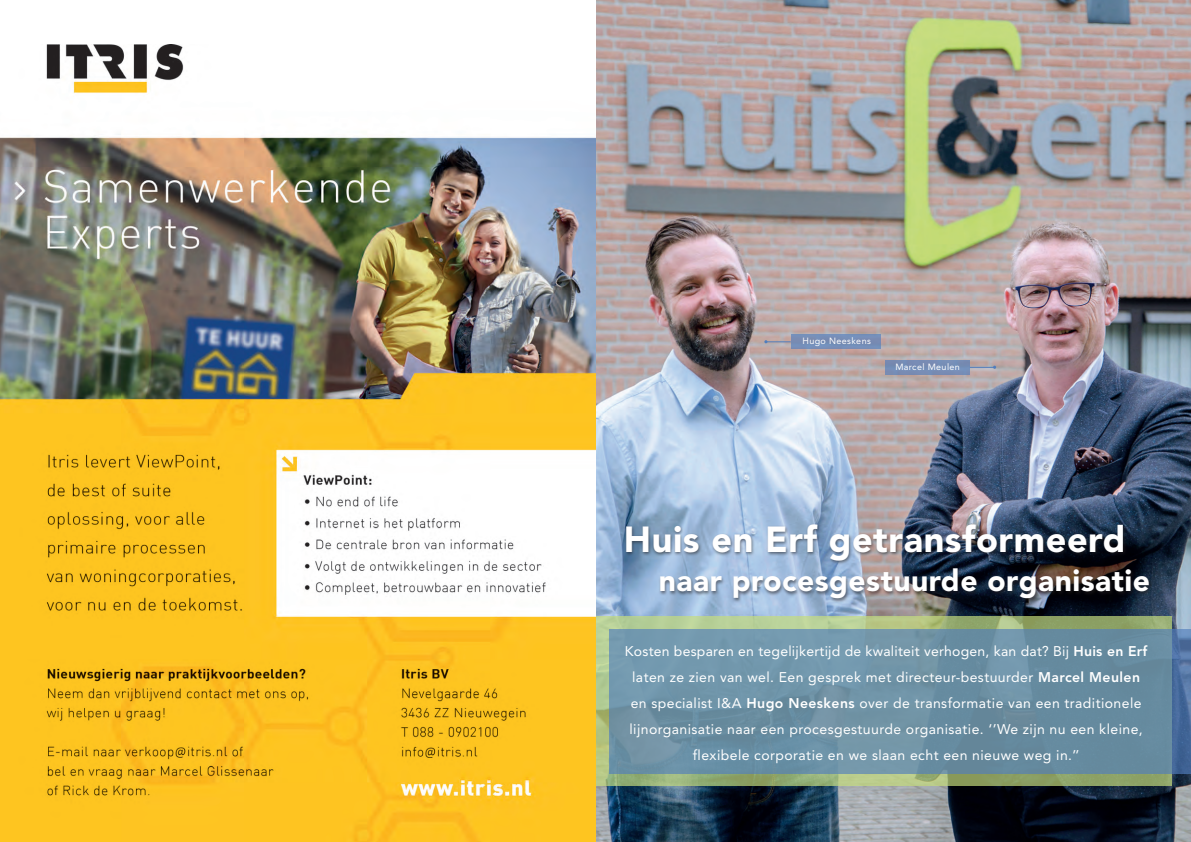
<style>
.page{position:relative;width:1191px;height:842px;background:#fff}
.page>*{position:absolute;margin:0;border:0;box-sizing:border-box;transform-origin:0 0}
.t1{font:900 36px "Avenir";letter-spacing:.015em;color:#fff}
.t2{font:900 30px "Avenir";letter-spacing:.015em;color:#fff}
.t3{font:14px/26px "Avenir";letter-spacing:.03em;color:#fff;text-align:center}
.t4{font:9px "Avenir";letter-spacing:.04em;color:#fff}
.s1{font-weight:800}
</style>
<div class="page">
<img style="left:595px;top:0;width:596px;height:842px">
<div style="left:625px;top:523px;width:528px;height:80px;background:#231f20;opacity:.55"></div>
<svg style="left:595px;top:617px;width:577px;height:169px"></svg>
<svg style="left:609px;top:629px;width:582px;height:144px;fill:#698fa3"></svg>
<div style="left:885px;top:360px;width:84px;height:14px;background:#768db6"></div>
<svg style="left:969px;top:366px;width:27px;height:3px"></svg>
<div style="left:790px;top:334px;width:90px;height:15px;background:#768db7"></div>
<svg style="left:764px;top:340px;width:26px;height:3px"></svg>
<img style="left:0;top:45px;width:595px;height:797px">
<p class="t4" style="left:802px;top:336px;width:70px">Hugo Neeskens</p>
<p class="t4" style="left:895px;top:362px;width:66px">Marcel Meulen</p>
<p class="t1" style="left:624px;top:518px;width:503px">Huis en Erf getransformeerd</p>
<p class="t2" style="left:659px;top:563px;width:492px">naar procesgestuurde organisatie</p>
<p class="t3" style="left:625px;top:639px;width:524px">Kosten besparen en tegelijkertijd de kwaliteit verhogen, kan dat? Bij <span class="s1">Huis en Erf</span></p>
<p class="t3" style="left:629px;top:665px;width:515px">laten ze zien van wel. Een gesprek met directeur-bestuurder <span class="s1">Marcel Meulen </span>en specialist I&amp;A <span class="s1">Hugo Neeskens</span> over de transformatie van een traditionele lijnorganisatie naar een procesgestuurde organisatie. ‘’We zijn nu een kleine, flexibele corporatie en we slaan echt een nieuwe weg in.’’</p>
</div>
